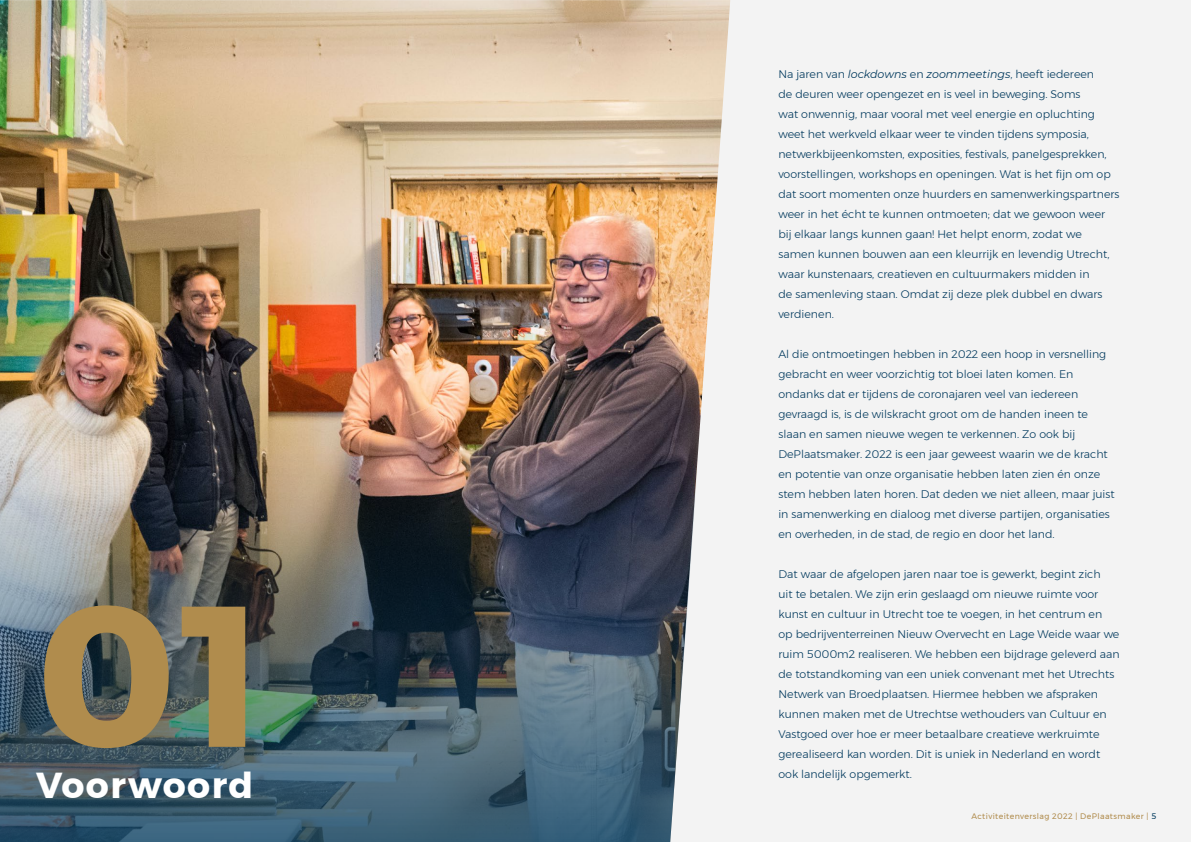
<style>
.page{position:relative;width:1191px;height:842px;background:#fff}
.page>*{position:absolute;margin:0;border:0;box-sizing:border-box;transform-origin:0 0}
.t1{font:700 200px "Montserrat";color:#b08c4d}
.t2{font:700 36px "Montserrat";letter-spacing:.04em;color:#fff}
.t3{font:300 11px/20px "Montserrat";color:#00385c}
.t4{font:8px "Montserrat";letter-spacing:.05em;color:#b08c4d}
.s1{font-weight:400;font-style:italic}
.s2{color:#00385c}
</style>
<div class="page">
<div style="left:730px;top:0;width:461px;height:842px;background:#f3f3f3"></div>
<img style="left:0;top:0;width:730px;height:842px">
<img style="left:0;top:331px;width:707px;height:511px">
<h1 class="t1" style="left:36px;top:515px;width:231px">01</h1>
<h2 class="t2" style="left:36px;top:756px;width:219px">Voorwoord</h2>
<p class="t3" style="left:778px;top:64px;width:342px">Na jaren van <span class="s1">lockdowns</span> en <span class="s1">zoommeetings</span>, heeft iedereen<br>de deuren weer opengezet en is veel in beweging. Soms<br>wat onwennig, maar vooral met veel energie en opluchting weet het werkveld elkaar weer te vinden tijdens symposia, netwerkbijeenkomsten, exposities, festivals, panelgesprekken, voorstellingen, workshops en openingen. Wat is het fijn om op dat soort momenten onze huurders en samenwerkingspartners weer in het écht te kunnen ontmoeten; dat we gewoon weer bij elkaar langs kunnen gaan! Het helpt enorm, zodat we samen kunnen bouwen aan een kleurrijk en levendig Utrecht, waar kunstenaars, creatieven en cultuurmakers midden in<br>de samenleving staan. Omdat zij deze plek dubbel en dwars verdienen.</p>
<p class="t3" style="left:778px;top:344px;width:338px">Al die ontmoetingen hebben in 2022 een hoop in versnelling gebracht en weer voorzichtig tot bloei laten komen. En ondanks dat er tijdens de coronajaren veel van iedereen gevraagd is, is de wilskracht groot om de handen ineen te slaan en samen nieuwe wegen te verkennen. Zo ook bij DePlaatsmaker. 2022 is een jaar geweest waarin we de kracht en potentie van onze organisatie hebben laten zien én onze stem hebben laten horen. Dat deden we niet alleen, maar juist in samenwerking en dialoog met diverse partijen, organisaties en overheden, in de stad, de regio en door het land.</p>
<p class="t3" style="left:778px;top:564px;width:343px">Dat waar de afgelopen jaren naar toe is gewerkt, begint zich<br>uit te betalen. We zijn erin geslaagd om nieuwe ruimte voor kunst en cultuur in Utrecht toe te voegen, in het centrum en<br>op bedrijventerreinen Nieuw Overvecht en Lage Weide waar we ruim 5000m2 realiseren. We hebben een bijdrage geleverd aan de totstandkoming van een uniek convenant met het Utrechts Netwerk van Broedplaatsen. Hiermee hebben we afspraken kunnen maken met de Utrechtse wethouders van Cultuur en Vastgoed over hoe er meer betaalbare creatieve werkruimte gerealiseerd kan worden. Dit is uniek in Nederland en wordt ook landelijk opgemerkt.</p>
<p class="t4" style="left:971px;top:810px;width:186px">Activiteitenverslag 2022 | DePlaatsmaker | <span class="s2">5</span></p>
</div>
